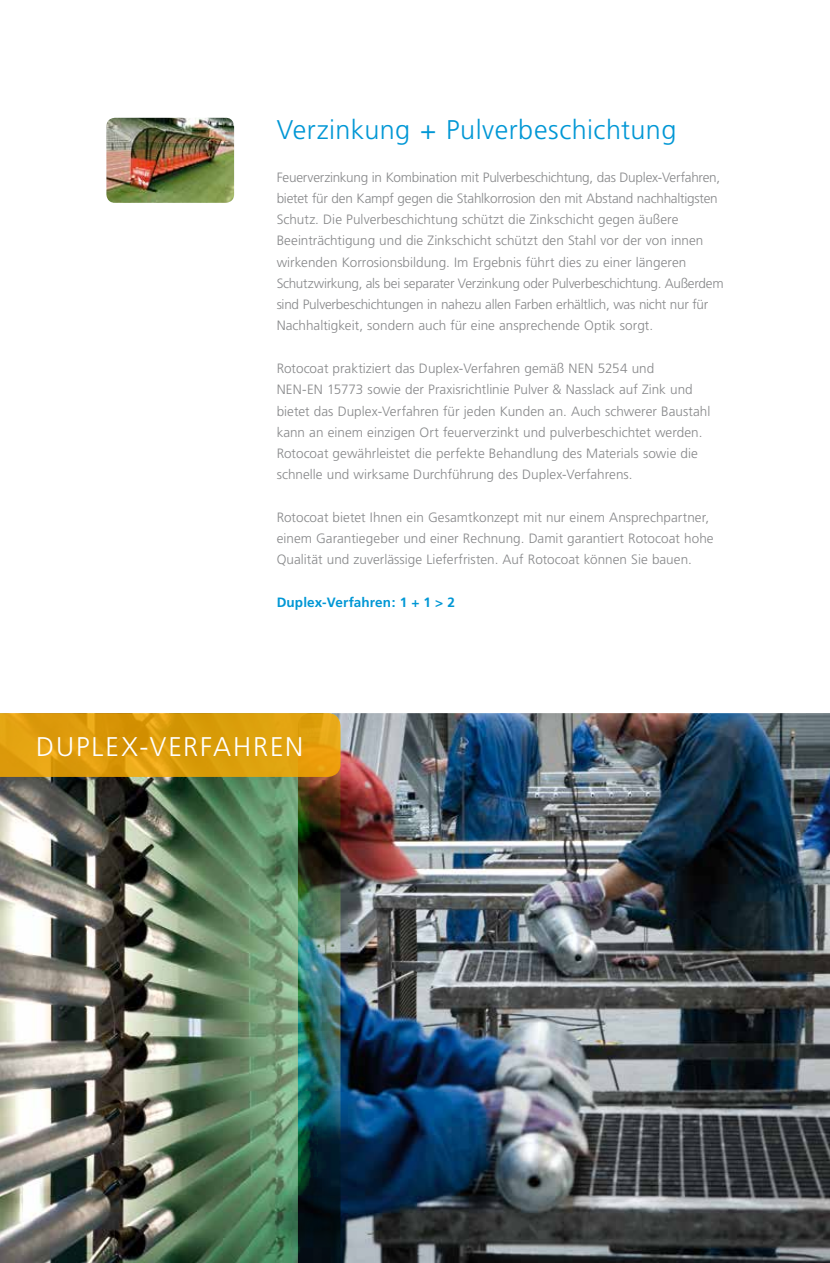
<style>
.page{position:relative;width:830px;height:1263px;background:#fff}
.page>*{position:absolute;margin:0;border:0;box-sizing:border-box;transform-origin:0 0}
.t1{font:300 27px "Frutiger";letter-spacing:.015em;color:#0097d5}
.t2{font:300 27px "Frutiger";letter-spacing:.075em;color:#fff}
.t3{font:300 13.5px/21.3px "Frutiger";color:#87888a}
.t4{font:700 13.5px "Frutiger";letter-spacing:.01em;color:#0097d5}
</style>
<div class="page">
<img style="left:340px;top:713px;width:489px;height:550px">
<img style="left:0;top:777px;width:340px;height:486px">
<img style="left:106px;top:118px;width:128px;height:85px">
<svg style="left:0;top:713px;width:340px;height:64px;background:#dd9d0c"></svg>
<h1 class="t1" style="left:276px;top:114px;width:401px">Verzinkung + Pulverbeschichtung</h1>
<p class="t3" style="left:276px;top:166px;width:448px">Feuerverzinkung in Kombination mit Pulverbeschichtung, das Duplex-Verfahren, bietet für den Kampf gegen die Stahlkorrosion den mit Abstand nachhaltigsten Schutz. Die Pulverbeschichtung schützt die Zinkschicht gegen äußere Beeinträchtigung und die Zinkschicht schützt den Stahl vor der von innen wirkenden Korrosionsbildung. Im Ergebnis führt dies zu einer längeren Schutzwirkung, als bei separater Verzinkung oder Pulverbeschichtung. Außerdem sind Pulverbeschichtungen in nahezu allen Farben erhältlich, was nicht nur für Nachhaltigkeit, sondern auch für eine ansprechende Optik sorgt.</p>
<p class="t3" style="left:276px;top:358px;width:435px">Rotocoat praktiziert das Duplex-Verfahren gemäß NEN 5254 und<br>NEN-EN 15773 sowie der Praxisrichtlinie Pulver &amp; Nasslack auf Zink und bietet das Duplex-Verfahren für jeden Kunden an. Auch schwerer Baustahl kann an einem einzigen Ort feuerverzinkt und pulverbeschichtet werden.<br>Rotocoat gewährleistet die perfekte Behandlung des Materials sowie die schnelle und wirksame Durchführung des Duplex-Verfahrens.</p>
<p class="t3" style="left:276px;top:506px;width:438px">Rotocoat bietet Ihnen ein Gesamtkonzept mit nur einem Ansprechpartner, einem Garantiegeber und einer Rechnung. Damit garantiert Rotocoat hohe<br>Qualität und zuverlässige Lieferfristen. Auf Rotocoat können Sie bauen.</p>
<p class="t4" style="left:276px;top:594px;width:180px">Duplex-Verfahren: 1 + 1 &gt; 2</p>
<h1 class="t2" style="left:36px;top:731px;width:268px">DUPLEX-VERFAHREN</h1>
</div>
